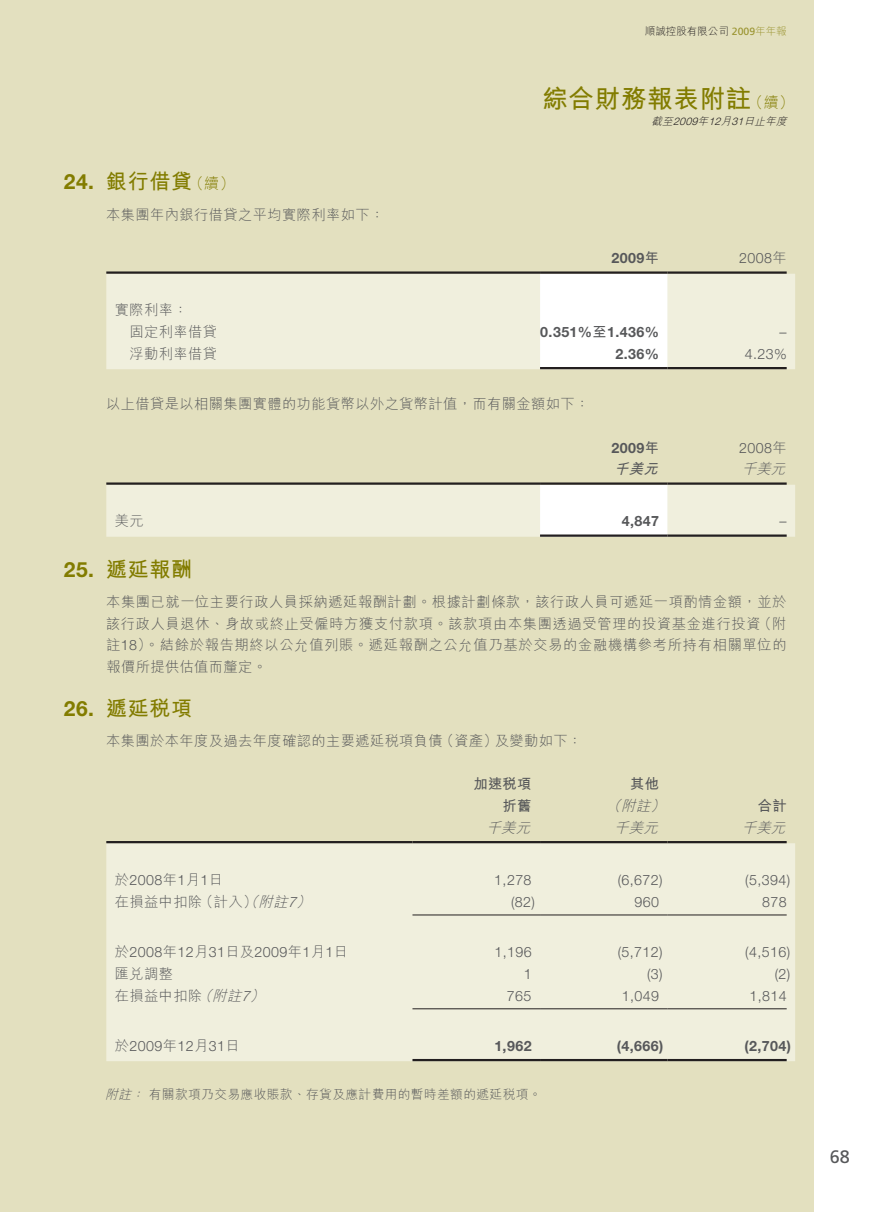
<style>
.page{position:relative;width:893px;height:1212px;background:#fff}
.page>*{position:absolute;margin:0;border:0;box-sizing:border-box;transform-origin:0 0}
.t1{font:700 25.5px "M Hei HK";letter-spacing:.03em;color:#827c00}
.t2{font:700 21px "M Hei HK";letter-spacing:.03em;color:#827c00}
.t3{font:700 21px "Helvetica Neue LT Std";color:#827c00}
.t4{font:18px "Frutiger LT Std";color:#57585a}
.t5{font:300 15px "M Hei HK";color:#827c00}
.t6{font:300 14.25px/21.8px "M Hei HK";letter-spacing:.04em;color:#57585a;text-align:right}
.t7{font:300 14.25px "Helvetica Neue LT Std";letter-spacing:.03em;color:#57585a}
.t8{font:700 14.25px "Helvetica Neue LT Std";letter-spacing:.03em;color:#57585a}
.t9{font:italic 300 14.25px "M Hei HK";color:#57585a}
.t10{font:700 14.25px/21.8px "M Hei HK";letter-spacing:.03em;color:#57585a;text-align:right}
.t11{font:italic 700 14.25px "M Hei HK";color:#57585a}
.t12{font:300 12.75px "M Hei HK";letter-spacing:.03em;color:#57585a}
.t13{font:italic 300 12.75px "M Hei HK";color:#57585a}
.t14{font:300 10.5px "M Hei HK";color:#231f20}
.t15{font:italic 300 10.5px "M Hei HK";color:#231f20}
.t16{font:italic 300 10.5px "Helvetica Neue LT Std";color:#231f20}
.s1{font-family:"Frutiger LT Std";font-weight:400;color:#9a9430}
.s2{color:#9a9430}
.s3{font-family:"M Hei HK"}
.s4{font-family:"Helvetica Neue LT Std"}
.s5{font-style:italic}
</style>
<div class="page">
<div style="left:0;top:0;width:814px;height:1212px;background:#e3e0bf"></div>
<div style="left:106px;top:274px;width:689px;height:95px;background:#f0efdd"></div>
<div style="left:540px;top:274px;width:128px;height:93px;background:#fff"></div>
<hr style="left:106px;top:271px;width:434px;height:3px;background:#231f20">
<hr style="left:540px;top:271px;width:128px;height:3px;background:#231f20">
<hr style="left:668px;top:271px;width:119px;height:3px;background:#231f20">
<hr style="left:540px;top:367px;width:128px;height:2px;background:#231f20">
<hr style="left:668px;top:367px;width:119px;height:2px;background:#231f20">
<svg style="left:106px;top:485px;width:689px;height:52px;background:#f2f1e2"></svg>
<hr style="left:106px;top:482px;width:434px;height:3px;background:#231f20">
<hr style="left:540px;top:482px;width:128px;height:3px;background:#231f20">
<hr style="left:668px;top:482px;width:119px;height:3px;background:#231f20">
<hr style="left:540px;top:534px;width:128px;height:3px;background:#231f20">
<hr style="left:668px;top:534px;width:119px;height:3px;background:#231f20">
<div style="left:106px;top:843px;width:689px;height:218px;background:#f0efdd"></div>
<hr style="left:106px;top:841px;width:306px;height:2px;background:#231f20">
<hr style="left:412px;top:841px;width:128px;height:2px;background:#231f20">
<hr style="left:540px;top:841px;width:128px;height:2px;background:#231f20">
<hr style="left:668px;top:841px;width:119px;height:2px;background:#231f20">
<hr style="left:412px;top:914px;width:128px;height:1px;background:#231f20">
<hr style="left:540px;top:914px;width:128px;height:1px;background:#231f20">
<hr style="left:668px;top:914px;width:119px;height:1px;background:#231f20">
<hr style="left:412px;top:1008px;width:128px;height:1px;background:#231f20">
<hr style="left:540px;top:1008px;width:128px;height:1px;background:#231f20">
<hr style="left:668px;top:1008px;width:119px;height:1px;background:#231f20">
<hr style="left:412px;top:1059px;width:128px;height:2px;background:#231f20">
<hr style="left:540px;top:1059px;width:128px;height:2px;background:#231f20">
<hr style="left:668px;top:1059px;width:119px;height:2px;background:#231f20">
<p class="t14" style="left:645px;top:24px;width:143px">順誠控股有限公司 <span class="s1">2009</span><span class="s2">年年報</span></p>
<h1 class="t1" style="left:542px;top:80px;width:210px">綜合財務報表附註</h1>
<p class="t5" style="left:748px;top:92px;width:47px">（續(</p>
<p class="t15" style="left:744px;top:113px;width:48px">日止年度</p>
<p class="t15" style="left:698px;top:113px;width:16px">年</p>
<p class="t15" style="left:651px;top:113px;width:27px">截至</p>
<p class="t15" style="left:721px;top:113px;width:16px">月</p>
<p class="t16" style="left:673px;top:114px;width:29px">2009</p>
<p class="t16" style="left:708px;top:114px;width:17px">12</p>
<p class="t16" style="left:731px;top:114px;width:17px">31</p>
<h2 class="t3" style="left:64px;top:168px;width:32px">24.</h2>
<h2 class="t2" style="left:106px;top:166px;width:87px">銀行借貸</h2>
<p class="t5" style="left:189px;top:173px;width:47px">（續(</p>
<p class="t6" style="left:106px;top:203px;width:279px">本集團年內銀行借貸之平均實際利率如下：</p>
<p class="t8" style="left:612px;top:249px;width:49px">2009<span class="s3">年</span></p>
<p class="t7" style="left:739px;top:250px;width:49px">2008<span class="s3">年</span></p>
<p class="t6" style="left:115px;top:299px;width:74px">實際利率：</p>
<p class="t6" style="left:129px;top:320px;width:89px">固定利率借貸</p>
<p class="t8" style="left:540px;top:323px;width:120px">0.351%<span class="s3">至</span>1.436%</p>
<p class="t6" style="left:130px;top:342px;width:89px">浮動利率借貸</p>
<p class="t6" style="left:106px;top:392px;width:485px">以上借貸是以相關集團實體的功能貨幣以外之貨幣計值，而有關金額如下：</p>
<p class="t8" style="left:616px;top:345px;width:45px">2.36%</p>
<p class="t8" style="left:612px;top:439px;width:49px">2009<span class="s3">年</span></p>
<p class="t11" style="left:614px;top:459px;width:50px">千美元</p>
<p class="t7" style="left:780px;top:323px;width:9px">–</p>
<p class="t7" style="left:745px;top:345px;width:43px">4.23%</p>
<p class="t7" style="left:739px;top:439px;width:49px">2008<span class="s3">年</span></p>
<p class="t9" style="left:742px;top:459px;width:50px">千美元</p>
<h2 class="t3" style="left:64px;top:556px;width:32px">25.</h2>
<h2 class="t3" style="left:64px;top:695px;width:32px">26.</h2>
<p class="t6" style="left:115px;top:510px;width:30px">美元</p>
<h2 class="t2" style="left:106px;top:554px;width:87px">遞延報酬</h2>
<p class="t8" style="left:622px;top:512px;width:39px">4,847</p>
<p class="t7" style="left:780px;top:513px;width:9px">–</p>
<p class="t6" style="left:106px;top:590px;width:682px">本集團已就一位主要行政人員採納遞延報酬計劃。根據計劃條款，該行政人員可遞延一項酌情金額，並於（附</p>
<p class="t6" style="left:106px;top:612px;width:682px;text-align:left">該行政人員退休、身故或終止受僱時方獲支付款項。該款項由本集團透過受管理的投資基金進行投資註<span class="s4">18</span>）。結餘於報告期終以公允值列賬。遞延報酬之公允值乃基於交易的金融機構參考所持有相關單位的報價所提供估值而釐定。</p>
<h2 class="t2" style="left:106px;top:693px;width:87px">遞延稅項</h2>
<p class="t6" style="left:440px;top:729px;width:60px">（資產）</p>
<p class="t6" style="left:495px;top:729px;width:89px">及變動如下：</p>
<p class="t6" style="left:106px;top:729px;width:338px">本集團於本年度及過去年度確認的主要遞延稅項負債</p>
<p class="t10" style="left:473px;top:772px;width:60px">加速稅項折舊</p>
<p class="t10" style="left:630px;top:772px;width:30px">其他</p>
<p class="t9" style="left:607px;top:796px;width:21px">（</p>
<p class="t9" style="left:650px;top:796px;width:21px">）</p>
<p class="t9" style="left:621px;top:796px;width:35px">附註</p>
<p class="t9" style="left:486px;top:818px;width:50px">千美元</p>
<p class="t9" style="left:614px;top:818px;width:50px">千美元</p>
<p class="t10" style="left:758px;top:794px;width:30px">合計</p>
<p class="t9" style="left:742px;top:818px;width:50px">千美元</p>
<p class="t7" style="left:115px;top:871px;width:110px"><span class="s3">於</span>2008<span class="s3">年 月</span>1 <span class="s3">日</span>1</p>
<p class="t7" style="left:494px;top:871px;width:39px">1,278</p>
<p class="t7" style="left:618px;top:871px;width:46px">)6,672(</p>
<p class="t7" style="left:745px;top:871px;width:46px">)5,394(</p>
<p class="t6" style="left:199px;top:890px;width:65px">（計入）<span class="s5">（</span></p>
<p class="t9" style="left:288px;top:891px;width:29px">(<span class="s4">7</span></p>
<p class="t9" style="left:258px;top:891px;width:35px">附註</p>
<p class="t6" style="left:115px;top:890px;width:89px">在損益中扣除</p>
<p class="t7" style="left:511px;top:893px;width:25px">)82(</p>
<p class="t7" style="left:635px;top:893px;width:26px">960</p>
<p class="t7" style="left:762px;top:893px;width:26px">878</p>
<p class="t7" style="left:115px;top:943px;width:235px"><span class="s3">於</span>2008<span class="s3">年</span>12<span class="s3">月</span>31<span class="s3">日及</span>2009<span class="s3">年 月</span>1 <span class="s3">日</span>1</p>
<p class="t7" style="left:494px;top:943px;width:39px">1,196</p>
<p class="t7" style="left:618px;top:943px;width:46px">)5,712(</p>
<p class="t7" style="left:745px;top:943px;width:46px">)4,516(</p>
<p class="t6" style="left:115px;top:962px;width:60px">匯兌調整</p>
<p class="t7" style="left:524px;top:965px;width:9px">1</p>
<p class="t7" style="left:647px;top:965px;width:17px">(3)</p>
<p class="t7" style="left:775px;top:965px;width:17px">(2)</p>
<p class="t9" style="left:198px;top:985px;width:21px">（</p>
<p class="t9" style="left:242px;top:985px;width:29px">(<span class="s4">7</span></p>
<p class="t9" style="left:212px;top:985px;width:35px">附註</p>
<p class="t6" style="left:115px;top:984px;width:89px">在損益中扣除</p>
<p class="t7" style="left:507px;top:987px;width:26px">765</p>
<p class="t7" style="left:622px;top:987px;width:39px">1,049</p>
<p class="t7" style="left:749px;top:987px;width:39px">1,814</p>
<p class="t7" style="left:115px;top:1037px;width:126px"><span class="s3">於</span>2009<span class="s3">年</span>12<span class="s3">月</span>31<span class="s3">日</span></p>
<p class="t12" style="left:131px;top:1085px;width:412px"><span class="s5">：</span>有關款項乃交易應收賬款、存貨及應計費用的暫時差額的遞延稅項。</p>
<p class="t8" style="left:494px;top:1037px;width:39px">1,962</p>
<p class="t13" style="left:105px;top:1085px;width:32px">附註</p>
<p class="t8" style="left:617px;top:1037px;width:48px">)4,666(</p>
<p class="t8" style="left:744px;top:1037px;width:48px">)2,704(</p>
<p class="t4" style="left:830px;top:1146px;width:22px">68</p>
</div>
